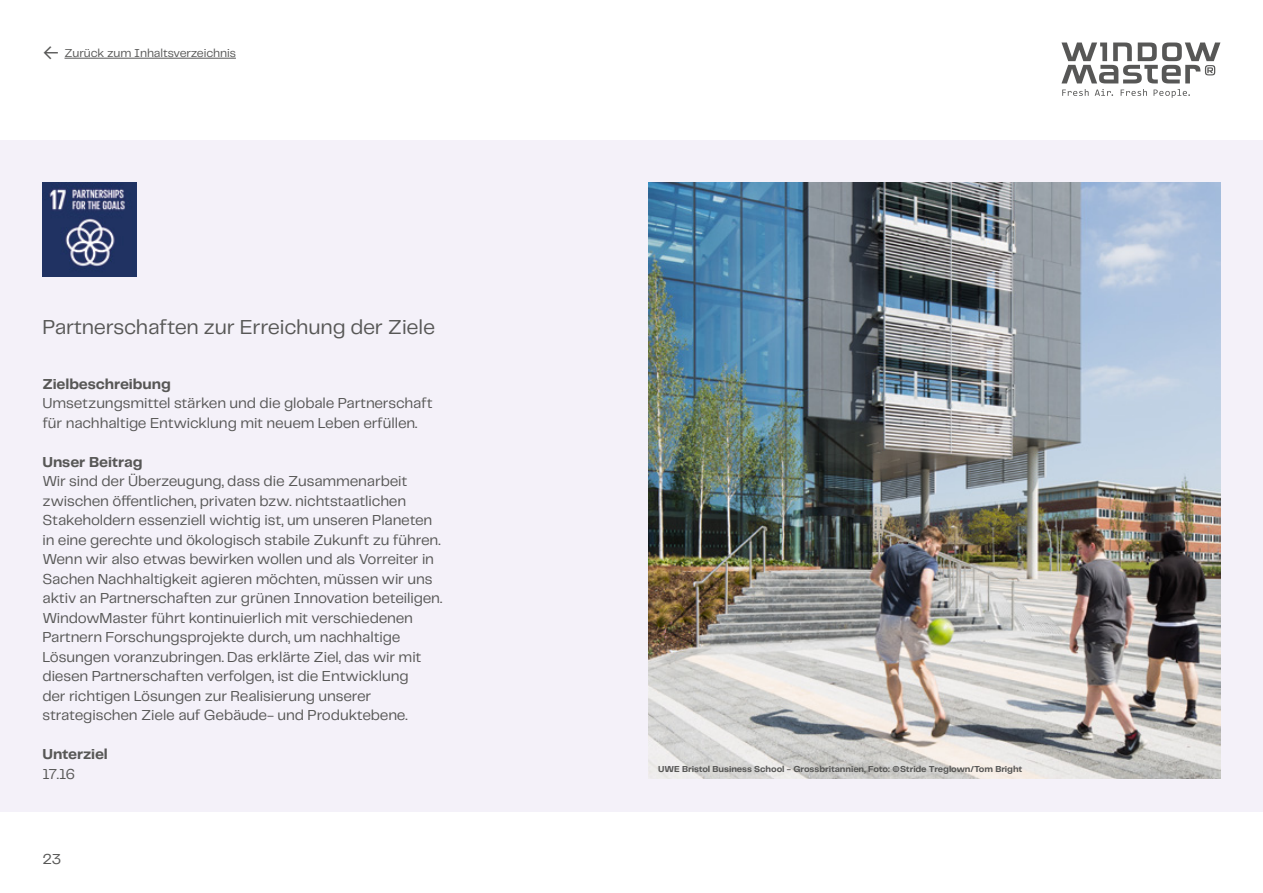
<style>
.page{position:relative;width:1263px;height:893px;background:#fff}
.page>*{position:absolute;margin:0;border:0;box-sizing:border-box;transform-origin:0 0}
.t1{font:21px "Telegraf";letter-spacing:-.01em;color:#575756}
.t2{font:15px/19.5px "Telegraf";letter-spacing:-.01em;color:#575756}
.t3{font:700 15px "Telegraf";letter-spacing:-.005em;color:#575756}
.t4{font:12px "Telegraf";letter-spacing:-.01em;color:#575756}
.t5{font:700 9px "Telegraf";letter-spacing:-.01em;color:#575756}
.s1{font-size:21px}
</style>
<div class="page">
<svg style="left:1061px;top:43px;width:159px;height:40px"></svg>
<svg style="left:1062px;top:89px;width:26px;height:7px"></svg>
<svg style="left:1095px;top:89px;width:18px;height:7px"></svg>
<svg style="left:1121px;top:89px;width:26px;height:7px"></svg>
<svg style="left:1153px;top:89px;width:37px;height:9px"></svg>
<hr style="left:65px;top:58px;width:171px;height:1px;background:#575756">
<div style="left:0;top:140px;width:1263px;height:672px;background:#f4f1f9"></div>
<img style="left:43px;top:183px;width:93px;height:93px">
<img style="left:648px;top:183px;width:572px;height:596px">
<p class="t4" style="left:43px;top:45px;width:195px"><span class="s1">←</span> Zurück zum Inhaltsverzeichnis</p>
<h1 class="t1" style="left:43px;top:312px;width:394px">Partnerschaften zur Erreichung der Ziele</h1>
<p class="t3" style="left:43px;top:374px;width:130px">Zielbeschreibung</p>
<p class="t2" style="left:43px;top:393px;width:392px">Umsetzungsmittel stärken und die globale Partnerschaft für nachhaltige Entwicklung mit neuem Leben erfüllen.</p>
<p class="t3" style="left:43px;top:452px;width:101px">Unser Beitrag</p>
<p class="t2" style="left:43px;top:471px;width:401px">Wir sind der Überzeugung, dass die Zusammenarbeit zwischen öffentlichen, privaten bzw. nichtstaatlichen Stakeholdern essenziell wichtig ist, um unseren Planeten in eine gerechte und ökologisch stabile Zukunft zu führen.<br>Wenn wir also etwas bewirken wollen und als Vorreiter in Sachen Nachhaltigkeit agieren möchten, müssen wir uns aktiv an Partnerschaften zur grünen Innovation beteiligen.<br>WindowMaster führt kontinuierlich mit verschiedenen Partnern Forschungsprojekte durch, um nachhaltige Lösungen voranzubringen. Das erklärte Ziel, das wir mit diesen Partnerschaften verfolgen, ist die Entwicklung<br>der richtigen Lösungen zur Realisierung unserer strategischen Ziele auf Gebäude- und Produktebene.</p>
<p class="t3" style="left:43px;top:744px;width:67px">Unterziel</p>
<p class="t2" style="left:43px;top:764px;width:34px">17.16</p>
<p class="t5" style="left:658px;top:763px;width:366px">UWE Bristol Business School - Grossbritannien, Foto: ©Stride Treglown/Tom Bright</p>
<p class="t2" style="left:43px;top:849px;width:20px">23</p>
</div>
